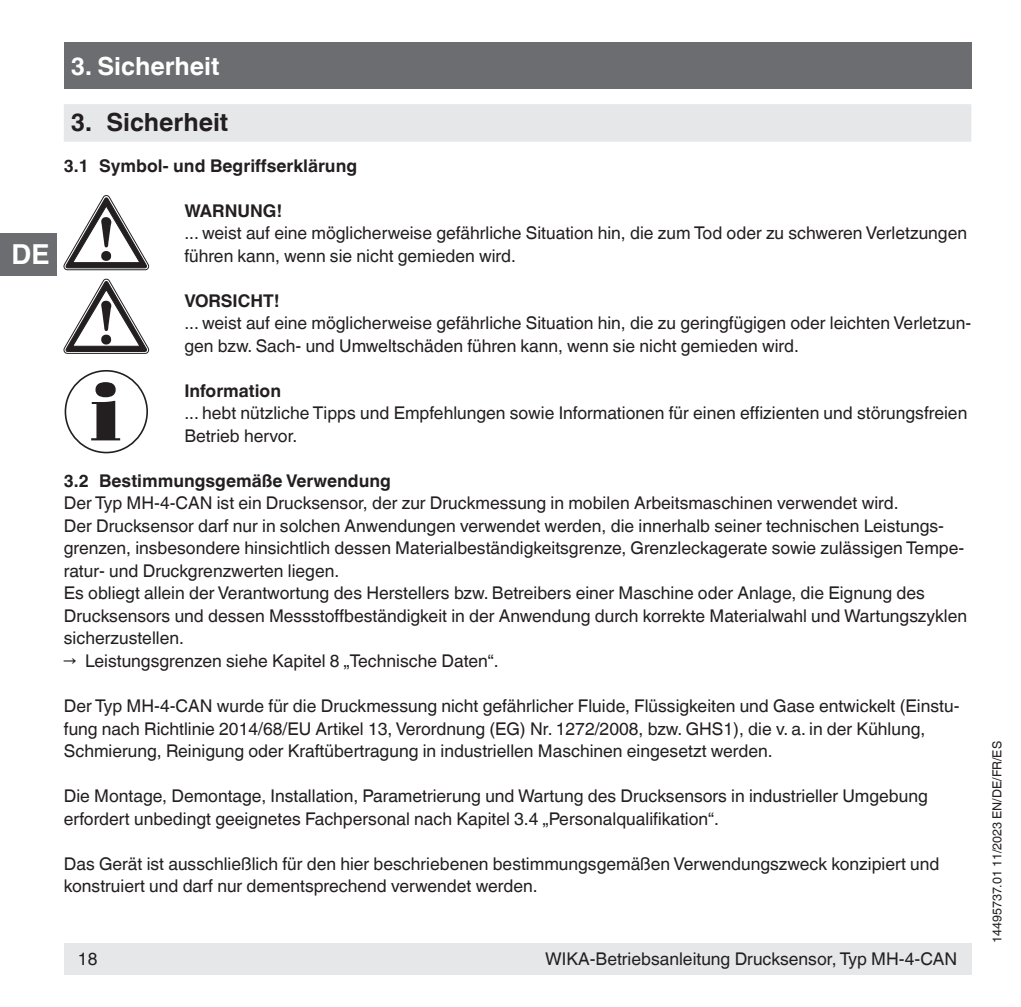
<style>
.page{position:relative;width:1021px;height:1007px;background:#fff}
.page>*{position:absolute;margin:0;border:0;box-sizing:border-box;transform-origin:0 0}
.t1{font:700 27.5px "Helvetica World";color:#fff}
.t2{font:700 25px "Helvetica World";color:#fff}
.t3{font:700 25px "Helvetica World";color:#231f20}
.t4{font:17.5px/22.5px "Helvetica World";color:#231f20}
.t5{font:700 17.5px "Helvetica World";color:#231f20}
.t6{font:12.5px "Helvetica World";color:#231f20}
</style>
<div class="page">
<div style="left:64px;top:943px;width:907px;height:31px;background:#e6e7e9"></div>
<div style="left:64px;top:43px;width:907px;height:46px;background:#6c6d70"></div>
<div style="left:0;top:233px;width:57px;height:42px;background:#6c6d70"></div>
<div style="left:64px;top:104px;width:907px;height:38px;background:#e6e7e9"></div>
<svg style="left:64px;top:195px;width:85px;height:75px"></svg>
<svg style="left:64px;top:279px;width:85px;height:74px"></svg>
<svg style="left:91px;top:382px;width:29px;height:58px"></svg>
<div style="left:65px;top:370px;width:83px;height:83px;border:2px solid #231f20;border-radius:50%"></div>
<h1 class="t1" style="left:11px;top:238px;width:40px">DE</h1>
<h2 class="t2" style="left:71px;top:51px;width:150px">3. Sicherheit</h2>
<h2 class="t3" style="left:71px;top:108px;width:159px">3. Sicherheit</h2>
<p class="t5" style="left:64px;top:155px;width:295px">3.1 Symbol- und Begriffserklärung</p>
<p class="t5" style="left:184px;top:200px;width:100px">WARNUNG!</p>
<p class="t4" style="left:184px;top:222px;width:784px">... weist auf eine möglicherweise gefährliche Situation hin, die zum Tod oder zu schweren Verletzungen führen kann, wenn sie nicht gemieden wird.</p>
<p class="t5" style="left:184px;top:290px;width:97px">VORSICHT!</p>
<p class="t4" style="left:184px;top:312px;width:788px">... weist auf eine möglicherweise gefährliche Situation hin, die zu geringfügigen oder leichten Verletzun&shy;gen bzw. Sach- und Umweltschäden führen kann, wenn sie nicht gemieden wird.</p>
<p class="t5" style="left:184px;top:380px;width:98px">Information</p>
<p class="t4" style="left:184px;top:402px;width:784px">... hebt nützliche Tipps und Empfehlungen sowie Informationen für einen effizienten und störungsfreien<br>Betrieb hervor.</p>
<p class="t5" style="left:64px;top:470px;width:328px">3.2 Bestimmungsgemäße Verwendung</p>
<p class="t4" style="left:64px;top:492px;width:904px">Der Typ MH-4-CAN ist ein Drucksensor, der zur Druckmessung in mobilen Arbeitsmaschinen verwendet wird.<br>Der Drucksensor darf nur in solchen Anwendungen verwendet werden, die innerhalb seiner technischen Leistungs&shy;grenzen, insbesondere hinsichtlich dessen Materialbeständigkeitsgrenze, Grenzleckagerate sowie zulässigen Tempe&shy;ratur- und Druckgrenzwerten liegen.<br>Es obliegt allein der Verantwortung des Herstellers bzw. Betreibers einer Maschine oder Anlage, die Eignung des Drucksensors und dessen Messstoffbeständigkeit in der Anwendung durch korrekte Materialwahl und Wartungszyklen sicherzustellen.</p>
<p class="t4" style="left:64px;top:649px;width:436px">→ Leistungsgrenzen siehe Kapitel 8 „Technische Daten“.</p>
<p class="t4" style="left:64px;top:694px;width:897px">Der Typ MH-4-CAN wurde für die Druckmessung nicht gefährlicher Fluide, Flüssigkeiten und Gase entwickelt (Einstu&shy;fung nach Richtlinie 2014/68/EU Artikel 13, Verordnung (EG) Nr. 1272/2008, bzw. GHS1), die v. a. in der Kühlung,<br>Schmierung, Reinigung oder Kraftübertragung in industriellen Maschinen eingesetzt werden.</p>
<p class="t4" style="left:64px;top:784px;width:865px">Die Montage, Demontage, Installation, Parametrierung und Wartung des Drucksensors in industrieller Umgebung erfordert unbedingt geeignetes Fachpersonal nach Kapitel 3.4 „Personalqualifikation“.</p>
<p class="t4" style="left:64px;top:852px;width:877px">Das Gerät ist ausschließlich für den hier beschriebenen bestimmungsgemäßen Verwendungszweck konzipiert und konstruiert und darf nur dementsprechend verwendet werden.</p>
<p class="t4" style="left:78px;top:947px;width:21px">18</p>
<p class="t4" style="left:545px;top:947px;width:413px">WIKA-Betriebsanleitung Drucksensor, Typ MH-4-CAN</p>
<p class="t6" style="left:989px;top:943px;width:203px;rotate:-90deg">14495737.01 11/2023 EN/DE/FR/ES</p>
</div>
